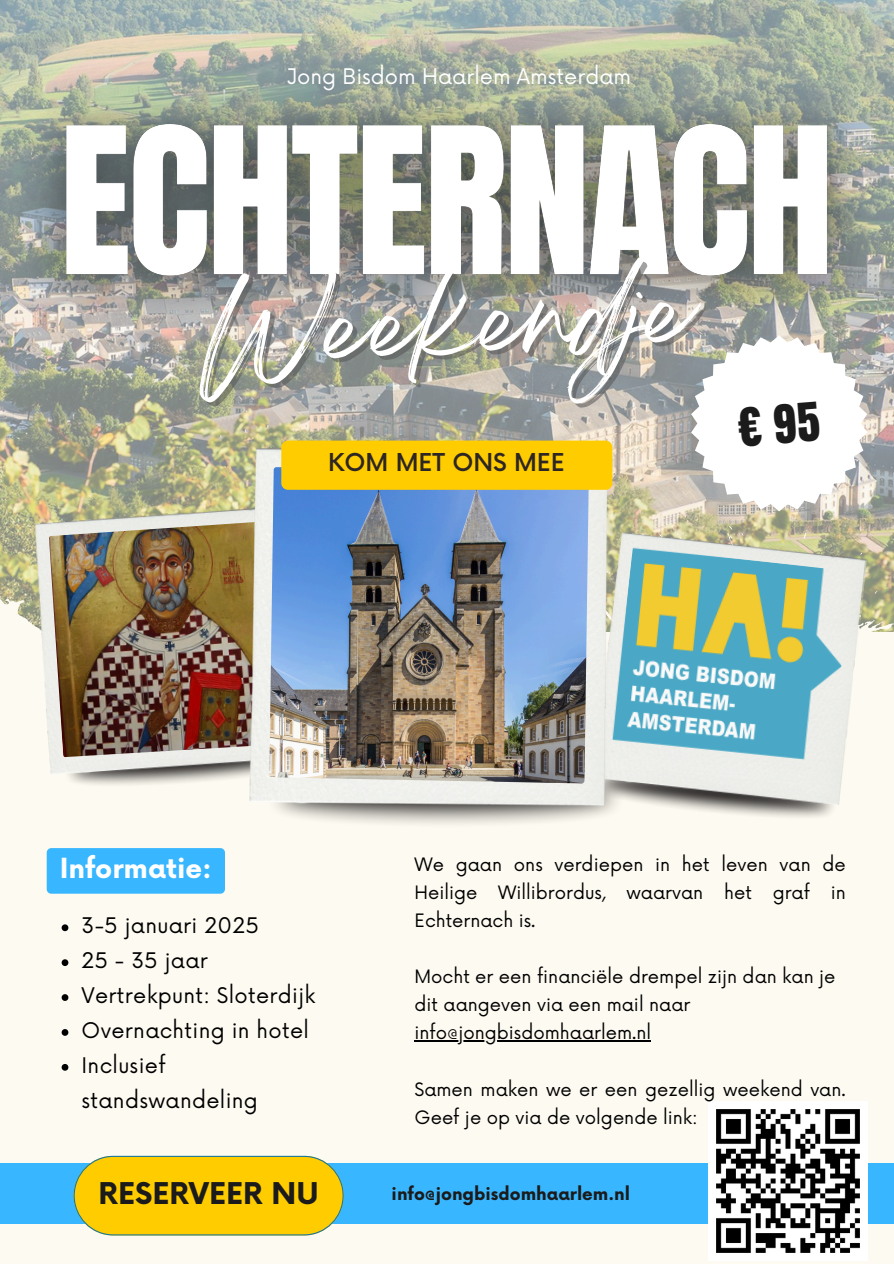
<style>
.page{position:relative;width:894px;height:1264px;background:#fff}
.page>*{position:absolute;margin:0;border:0;box-sizing:border-box;transform-origin:0 0}
.t1{font:90px "Breathing";color:#fff}
.t2{font:700 29.25px "Now";color:#1b1b1b}
.t3{font:700 27px "Now";color:#fff}
.t4{font:500 24px "Now";color:#2d2624}
.t5{font:21px/34.8px "Now";letter-spacing:.015em;color:#000}
.t6{font:21px "Now";color:#fff}
.t7{font:18px/28.2px "Now";color:#000}
.t8{font:700 17.1px "Now";color:#1b1b1b}
</style>
<div class="page">
<div style="left:0;top:0;width:893px;height:1263px;background:#fdfaf1"></div>
<img style="left:0;top:0;width:893px;height:517px">
<svg style="left:0;top:517px;width:893px;height:115px;background:#bebb98"></svg>
<img style="left:31px;top:504px;width:218px;height:275px">
<img style="left:49px;top:521px;width:200px;height:236px">
<img style="left:607px;top:532px;width:259px;height:274px">
<img style="left:608px;top:547px;width:244px;height:242px">
<img style="left:277px;top:765px;width:347px;height:59px">
<img style="left:249px;top:448px;width:358px;height:358px">
<img style="left:269px;top:467px;width:319px;height:316px">
<div style="left:281px;top:440px;width:331px;height:50px;background:#fc0"></div>
<div style="left:0;top:1163px;width:893px;height:61px;background:#38b6ff"></div>
<svg style="left:74px;top:1155px;width:269px;height:80px;background:#f4cb14"></svg>
<img style="left:708px;top:1101px;width:159px;height:159px">
<img style="left:0;top:55px;width:893px;height:302px">
<hr style="left:414px;top:1040px;width:237px;height:1px;background:#000">
<div style="left:47px;top:848px;width:178px;height:45px;background:#38b6ff"></div>
<svg style="left:62px;top:924px;width:6px;height:7px"></svg>
<svg style="left:62px;top:959px;width:6px;height:7px"></svg>
<svg style="left:62px;top:994px;width:6px;height:6px"></svg>
<svg style="left:62px;top:1029px;width:6px;height:6px"></svg>
<svg style="left:62px;top:1064px;width:6px;height:6px"></svg>
<svg style="left:690px;top:335px;width:177px;height:176px"></svg>
<p class="t6" style="left:287px;top:65px;width:346px">Jong Bisdom Haarlem Amsterdam</p>
<p class="t1" style="left:198px;top:307px;width:495px;rotate:-3deg">Weekendje</p>
<p class="t4" style="left:328px;top:450px;width:238px">KOM MET ONS MEE</p>
<p class="t3" style="left:60px;top:853px;width:154px">Informatie:</p>
<p class="t5" style="left:82px;top:909px;width:179px">3-5 januari 2025</p>
<p class="t5" style="left:82px;top:944px;width:128px">25 - 35 jaar</p>
<p class="t5" style="left:82px;top:979px;width:235px">Vertrekpunt: Sloterdijk</p>
<p class="t5" style="left:82px;top:1014px;width:229px">Overnachting in hotel</p>
<p class="t5" style="left:82px;top:1049px;width:178px">Inclusief standswandeling</p>
<h6 class="t2" style="left:99px;top:1177px;width:221px">RESERVEER NU</h6>
<p class="t7" style="left:414px;top:851px;width:432px;text-align:justify">We gaan ons verdiepen in het leven van de Heilige Willibrordus, waarvan het graf in Echternach is.</p>
<p class="t7" style="left:414px;top:963px;width:422px">Mocht er een financiële drempel zijn dan kan je dit aangeven via een mail naar</p>
<p class="t7" style="left:414px;top:1019px;width:238px">info@jongbisdomhaarlem.nl</p>
<p class="t7" style="left:414px;top:1076px;width:432px">Samen maken we er een gezellig weekend van.<br>Geef je op via de volgende link:</p>
<p class="t8" style="left:391px;top:1184px;width:240px">info@jongbisdomhaarlem.nl</p>
</div>
